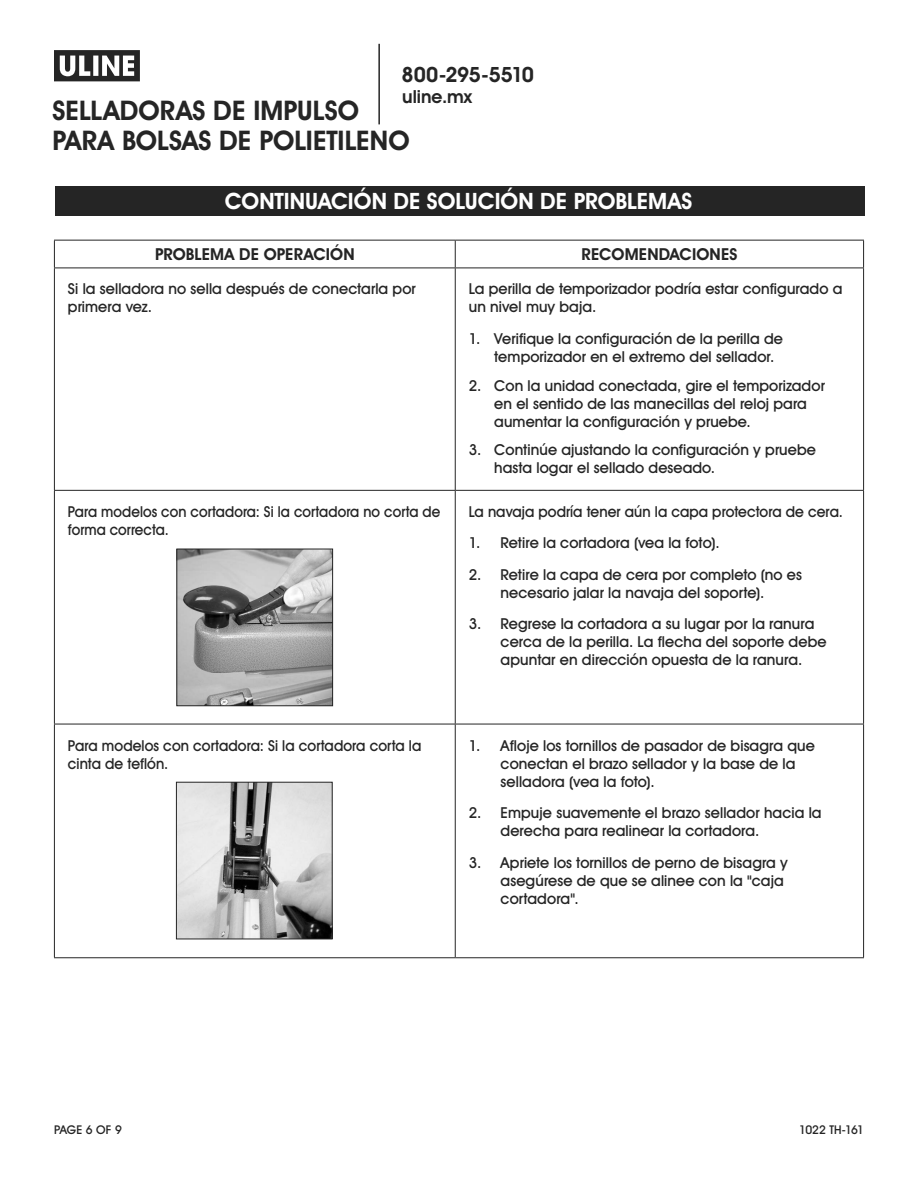
<style>
.page{position:relative;width:918px;height:1188px;background:#fff}
.page>*{position:absolute;margin:0;border:0;box-sizing:border-box;transform-origin:0 0}
.t1{font:700 27px/30px "Uline Two Knine";letter-spacing:.005em;color:#252525}
.t2{font:700 22.5px "Uline Two Knine";letter-spacing:.005em;color:#fff}
.t3{font:700 21px "Uline Two Knine";letter-spacing:-.02em;color:#252525}
.t4{font:700 18px "Uline Two Knine";color:#252525}
.t5{font:700 16.5px "Uline Two Knine";letter-spacing:.01em;color:#252525}
.t6{font:15px/18px "Uline Two Knine";letter-spacing:.005em;color:#252525}
.t7{font:15px/18px "Uline Two Knine";letter-spacing:.005em;color:#252525;scale:.96 1}
.t8{font:15px/18px "Uline Two Knine";letter-spacing:.005em;color:#252525;scale:.94 1}
.t9{font:12px "Uline Two Knine";letter-spacing:-.025em;color:#252525}
.t10{font:12px "Uline Two Knine";letter-spacing:-.005em;color:#252525}
.s1{font-weight:700}
</style>
<div class="page">
<hr style="left:378px;top:44px;width:2px;height:80px;background:#252525">
<svg style="left:54px;top:50px;width:86px;height:31px"></svg>
<hr style="left:54px;top:490px;width:401px;height:1px;background:#252525">
<hr style="left:455px;top:490px;width:409px;height:1px;background:#252525">
<hr style="left:54px;top:724px;width:401px;height:1px;background:#252525">
<hr style="left:455px;top:724px;width:409px;height:1px;background:#252525">
<hr style="left:54px;top:268px;width:401px;height:1px;background:#252525">
<hr style="left:455px;top:268px;width:409px;height:1px;background:#252525">
<hr style="left:54px;top:268px;width:1px;height:222px;background:#252525">
<hr style="left:455px;top:268px;width:1px;height:222px;background:#252525">
<hr style="left:863px;top:268px;width:1px;height:222px;background:#252525">
<hr style="left:54px;top:240px;width:401px;height:1px;background:#252525">
<svg style="left:54px;top:241px;width:1px;height:27px"></svg>
<hr style="left:455px;top:240px;width:409px;height:1px;background:#252525">
<svg style="left:455px;top:241px;width:1px;height:27px"></svg>
<svg style="left:863px;top:241px;width:1px;height:27px"></svg>
<hr style="left:54px;top:491px;width:1px;height:233px;background:#252525">
<hr style="left:455px;top:491px;width:1px;height:233px;background:#252525">
<hr style="left:863px;top:491px;width:1px;height:233px;background:#252525">
<hr style="left:54px;top:724px;width:1px;height:233px;background:#252525">
<hr style="left:455px;top:724px;width:1px;height:233px;background:#252525">
<hr style="left:863px;top:724px;width:1px;height:233px;background:#252525">
<hr style="left:54px;top:957px;width:401px;height:1px;background:#252525">
<hr style="left:455px;top:957px;width:409px;height:1px;background:#252525">
<div style="left:55px;top:186px;width:810px;height:30px;background:#252525"></div>
<img style="left:178px;top:784px;width:153px;height:153px">
<div style="left:176px;top:782px;width:157px;height:157px;border:1px solid #252525"></div>
<img style="left:178px;top:551px;width:153px;height:153px">
<div style="left:176px;top:549px;width:157px;height:157px;border:1px solid #252525"></div>
<h3 class="t3" style="left:402px;top:62px;width:134px">800-295-5510</h3>
<p class="t4" style="left:402px;top:86px;width:71px">uline.mx</p>
<h1 class="t1" style="left:52px;top:95px;width:359px">SELLADORAS DE IMPULSO<br>PARA BOLSAS DE POLIETILENO</h1>
<h2 class="t2" style="left:225px;top:188px;width:469px">CONTINUACIÓN DE SOLUCIÓN DE PROBLEMAS</h2>
<p class="t5" style="left:155px;top:245px;width:201px">PROBLEMA DE OPERACIÓN</p>
<p class="t5" style="left:582px;top:245px;width:157px">RECOMENDACIONES</p>
<p class="t6" style="left:68px;top:280px;width:349px">Si la selladora no sella después de conectarla por primera vez.</p>
<p class="t6" style="left:469px;top:280px;width:375px">La perilla de temporizador podría estar configurado a un nivel muy baja.</p>
<p class="t6" style="left:494px;top:329px;width:290px;text-indent:-26px">1. Verifique la configuración de la perilla de temporizador en el extremo del sellador.</p>
<p class="t6" style="left:494px;top:376px;width:332px;text-indent:-26px">2. Con la unidad conectada, gire el temporizador en el sentido de las manecillas del reloj para aumentar la configuración y pruebe.</p>
<p class="t6" style="left:494px;top:441px;width:323px;text-indent:-26px">3. Continúe ajustando la configuración y pruebe hasta logar el sellado deseado.</p>
<p class="t8" style="left:68px;top:502px;width:398px">Para modelos con cortadora: Si la cortadora no corta de forma correcta.</p>
<p class="t7" style="left:469px;top:502px;width:391px">La navaja podría tener aún la capa protectora de cera.</p>
<p class="t6" style="left:469px;top:534px;width:253px">1. Retire la cortadora (vea la foto).</p>
<p class="t6" style="left:469px;top:565px;width:335px;text-align:center">2. Retire la capa de cera por completo (no es necesario jalar la navaja del soporte).</p>
<p class="t6" style="left:501px;top:615px;width:327px;text-indent:-32px">3. Regrese la cortadora a su lugar por la ranura cerca de la perilla. La flecha del soporte debe apuntar en dirección opuesta de la ranura.</p>
<p class="t7" style="left:68px;top:736px;width:370px">Para modelos con cortadora: Si la cortadora corta la cinta de teflón.</p>
<p class="t6" style="left:501px;top:736px;width:316px;text-indent:-32px">1. Afloje los tornillos de pasador de bisagra que conectan el brazo sellador y la base de la selladora (vea la foto).</p>
<p class="t6" style="left:501px;top:803px;width:322px;text-indent:-32px">2. Empuje suavemente el brazo sellador hacia la derecha para realinear la cortadora.</p>
<p class="t6" style="left:501px;top:853px;width:289px;text-indent:-32px">3. Apriete los tornillos de perno de bisagra y asegúrese de que se alinee con la <span class="s1">"</span>caja cortadora<span class="s1">"</span>.</p>
<p class="t10" style="left:54px;top:1122px;width:69px">PAGE 6 OF 9</p>
<p class="t9" style="left:799px;top:1122px;width:66px">1022 TH-161</p>
</div>
